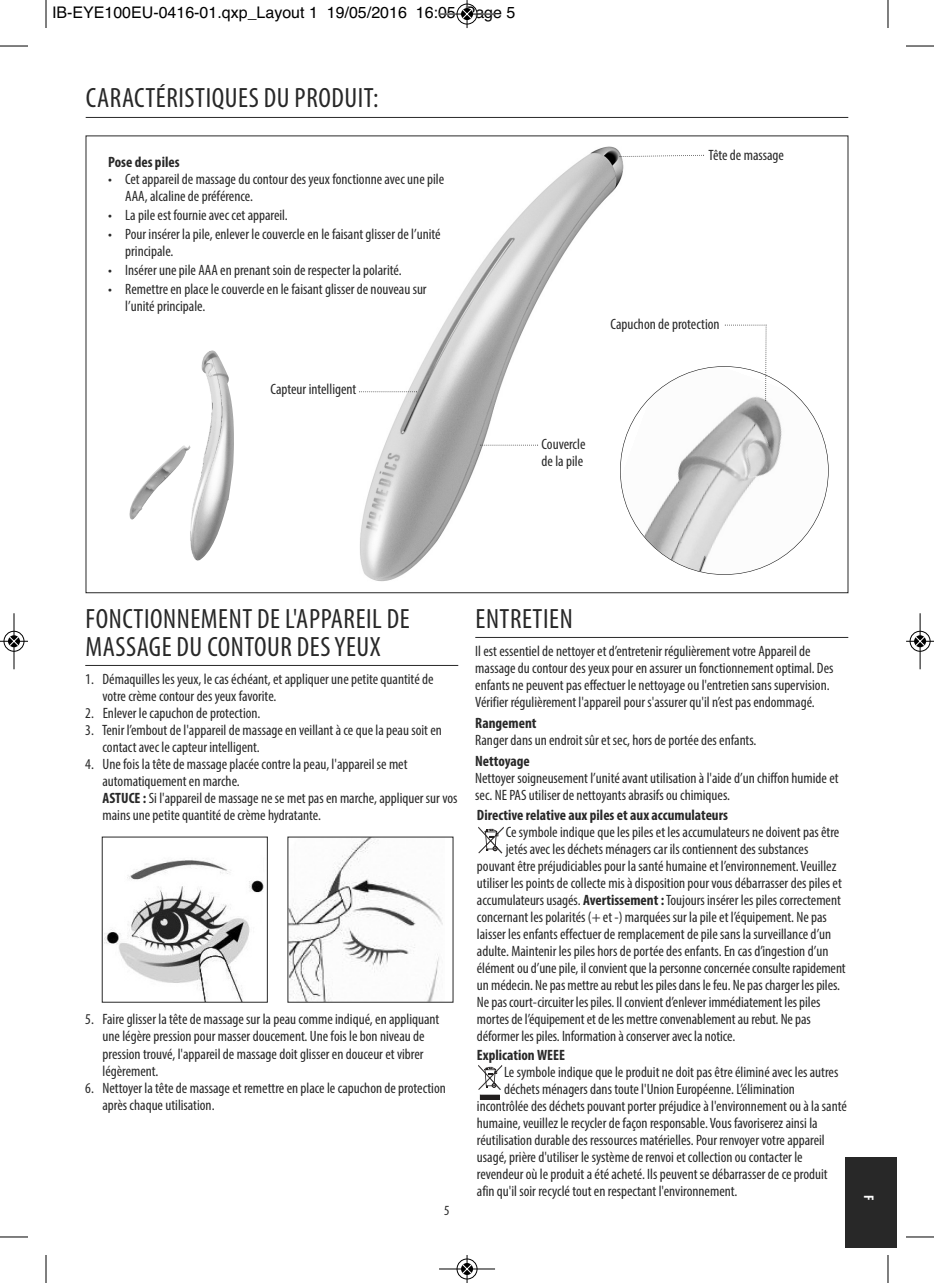
<style>
.page{position:relative;width:934px;height:1283px;background:#fff}
.page>*{position:absolute;margin:0;border:0;box-sizing:border-box;transform-origin:0 0}
.t1{font:condensed 28px/28px "Myriad Pro";letter-spacing:.02em;color:#282828}
.t2{font:16px "Helvetica";color:#000}
.t3{font:condensed 15px/17px "Myriad Pro";color:#282828}
.t4{font:700 condensed 15px "Myriad Pro";color:#282828}
.t5{font:condensed 14px "Myriad Pro";color:#282828}
.t6{font:700 condensed 14px "Myriad Pro";color:#fff}
.s1{font-weight:700}
</style>
<div class="page">
<img style="left:359px;top:146px;width:298px;height:436px">
<hr style="left:86px;top:117px;width:762px;height:1px;background:#282828">
<svg style="left:478px;top:826px;width:26px;height:27px"></svg>
<svg style="left:478px;top:1065px;width:24px;height:34px"></svg>
<hr style="left:85px;top:665px;width:373px;height:1px;background:#282828">
<hr style="left:475px;top:637px;width:373px;height:1px;background:#282828">
<img style="left:104px;top:860px;width:160px;height:140px">
<div style="left:102px;top:836px;width:166px;height:166px;border:1px solid #282828"></div>
<img style="left:290px;top:838px;width:153px;height:162px">
<img style="left:621px;top:367px;width:207px;height:207px;border-radius:50%">
<svg style="left:619px;top:154px;width:85px;height:4px"></svg>
<svg style="left:480px;top:444px;width:58px;height:1px"></svg>
<svg style="left:359px;top:391px;width:58px;height:1px"></svg>
<svg style="left:725px;top:324px;width:41px;height:77px"></svg>
<img style="left:190px;top:350px;width:44px;height:186px">
<div style="left:846px;top:1157px;width:51px;height:91px;background:#282828"></div>
<svg style="left:46px;top:0;width:1px;height:28px"></svg>
<svg style="left:0;top:46px;width:28px;height:1px"></svg>
<svg style="left:888px;top:0;width:1px;height:28px"></svg>
<svg style="left:906px;top:46px;width:28px;height:1px"></svg>
<svg style="left:46px;top:1255px;width:1px;height:28px"></svg>
<svg style="left:0;top:1236px;width:28px;height:1px"></svg>
<svg style="left:888px;top:1255px;width:1px;height:28px"></svg>
<svg style="left:906px;top:1236px;width:28px;height:1px"></svg>
<div style="left:456px;top:3px;width:22px;height:22px;border:1px solid #fff;border-radius:50%"></div>
<hr style="left:439px;top:14px;width:56px;height:1px;background:#000">
<div style="left:457px;top:4px;width:20px;height:20px;border:1px solid #000;border-radius:50%"></div>
<svg style="left:462px;top:0;width:10px;height:28px"></svg>
<div style="left:456px;top:1258px;width:22px;height:21px;border:1px solid #fff;border-radius:50%"></div>
<hr style="left:439px;top:1268px;width:56px;height:1px;background:#000">
<div style="left:457px;top:1258px;width:20px;height:21px;border:1px solid #000;border-radius:50%"></div>
<svg style="left:462px;top:1255px;width:10px;height:28px"></svg>
<div style="left:3px;top:630px;width:22px;height:22px;border:1px solid #fff;border-radius:50%"></div>
<hr style="left:14px;top:613px;width:1px;height:56px;background:#000">
<div style="left:4px;top:631px;width:20px;height:20px;border:1px solid #000;border-radius:50%"></div>
<svg style="left:0;top:636px;width:28px;height:10px"></svg>
<div style="left:909px;top:630px;width:22px;height:22px;border:1px solid #fff;border-radius:50%"></div>
<hr style="left:920px;top:613px;width:1px;height:56px;background:#000">
<div style="left:910px;top:631px;width:20px;height:20px;border:1px solid #000;border-radius:50%"></div>
<svg style="left:906px;top:636px;width:28px;height:10px"></svg>
<p class="t2" style="left:52px;top:3px;width:465px">IB-EYE100EU-0416-01.qxp_Layout 1 19/05/2016 16:05 Page 5</p>
<h1 class="t1" style="left:86px;top:86px;width:294px">CARACTÉRISTIQUES DU PRODUIT:</h1>
<p class="t4" style="left:108px;top:157px;width:73px">Pose des piles</p>
<p class="t3" style="left:125px;top:172px;width:320px;text-indent:-17px">• Cet appareil de massage du contour des yeux fonctionne avec une pile<br>AAA, alcaline de préférence.</p>
<p class="t3" style="left:108px;top:208px;width:181px">• La pile est fournie avec cet appareil.</p>
<p class="t3" style="left:125px;top:227px;width:317px;text-indent:-17px">• Pour insérer la pile, enlever le couvercle en le faisant glisser de l’unité principale.</p>
<p class="t3" style="left:108px;top:263px;width:295px">• Insérer une pile AAA en prenant soin de respecter la polarité.</p>
<p class="t3" style="left:125px;top:282px;width:303px;text-indent:-17px">• Remettre en place le couvercle en le faisant glisser de nouveau sur l’unité principale.</p>
<p class="t3" style="left:271px;top:382px;width:87px">Capteur intelligent</p>
<p class="t3" style="left:709px;top:148px;width:77px">Tête de massage</p>
<p class="t3" style="left:611px;top:316px;width:110px">Capuchon de protection</p>
<p class="t3" style="left:542px;top:437px;width:45px">Couvercle de la pile</p>
<h1 class="t1" style="left:86px;top:607px;width:326px">FONCTIONNEMENT DE L'APPAREIL DE<br>MASSAGE DU CONTOUR DESYEUx</h1>
<p class="t3" style="left:103px;top:672px;width:333px;text-indent:-17px">1. Démaquilles les yeux, le cas échéant, et appliquer une petite quantité de votre crème contour des yeux favorite.</p>
<p class="t3" style="left:85px;top:706px;width:177px">2. Enlever le capuchon de protection.</p>
<p class="t3" style="left:103px;top:723px;width:341px;text-indent:-17px">3. Tenir l’embout de l'appareil de massage en veillant à ce que la peau soit en contact avec le capteur intelligent.</p>
<p class="t3" style="left:103px;top:757px;width:356px;text-indent:-17px">4. Une fois la tête de massage placée contre la peau, l'appareil se met automatiquement en marche.<br><span class="s1">ASTUCE :</span> Si l'appareil de massage ne se met pas en marche, appliquer sur vos mains une petite quantité de crème hydratante.</p>
<p class="t3" style="left:103px;top:1012px;width:338px;text-indent:-17px">5. Faire glisser la tête de massage sur la peau comme indiqué, en appliquant une légère pression pour masser doucement. Une fois le bon niveau de pression trouvé, l'appareil de massage doit glisser en douceur et vibrer légèrement.</p>
<p class="t3" style="left:103px;top:1080px;width:345px;text-indent:-17px">6. Nettoyer la tête de massage et remettre en place le capuchon de protection après chaque utilisation.</p>
<p class="t5" style="left:444px;top:1205px;width:7px">5</p>
<h1 class="t1" style="left:476px;top:607px;width:99px">ENTRETIEN</h1>
<p class="t3" style="left:475px;top:644px;width:360px">Il est essentiel de nettoyer et d’entretenir régulièrement votre Appareil de massage du contour des yeux pour en assurer un fonctionnement optimal. Des enfants ne peuvent pas effectuer le nettoyage ou l'entretien sans supervision.<br>Vérifier régulièrement l'appareil pour s'assurer qu'il n’est pas endommagé.</p>
<p class="t4" style="left:475px;top:717px;width:63px">Rangement</p>
<p class="t3" style="left:475px;top:733px;width:283px">Ranger dans un endroit sûr et sec, hors de portée des enfants.</p>
<p class="t4" style="left:475px;top:755px;width:56px">Nettoyage</p>
<p class="t3" style="left:475px;top:770px;width:365px">Nettoyer soigneusement l’unité avant utilisation à l'aide d’un chiffon humide et sec. NE PAS utiliser de nettoyants abrasifs ou chimiques.</p>
<p class="t4" style="left:477px;top:809px;width:253px">Directive relative aux piles et aux accumulateurs</p>
<p class="t3" style="left:506px;top:825px;width:335px">Ce symbole indique que les piles et les accumulateurs ne doivent pas être</p>
<p class="t3" style="left:506px;top:842px;width:304px">jetés avec les déchets ménagers car ils contiennent des substances</p>
<p class="t3" style="left:477px;top:859px;width:361px">pouvant être préjudiciables pour la santé humaine et l’environnement. Veuillez</p>
<p class="t3" style="left:477px;top:876px;width:366px">utiliser les points de collecte mis à disposition pour vous débarrasser des piles et</p>
<p class="t3" style="left:477px;top:893px;width:365px">accumulateurs usagés. <span class="s1">Avertissement :</span>Toujours insérer les piles correctement</p>
<p class="t3" style="left:477px;top:910px;width:351px">concernant les polarités (+ et -) marquées sur la pile et l’équipement. Ne pas</p>
<p class="t3" style="left:477px;top:927px;width:356px">laisser les enfants effectuer de remplacement de pile sans la surveillance d’un</p>
<p class="t3" style="left:477px;top:944px;width:353px">adulte. Maintenir les piles hors de portée des enfants. En cas d’ingestion d’un</p>
<p class="t3" style="left:477px;top:961px;width:370px">élémentoud’unepile, ilconvientquelapersonneconcernéeconsulterapidement</p>
<p class="t3" style="left:477px;top:978px;width:365px">unmédecin. Nepasmettreaurebut lespilesdans lefeu. Nepascharger lespiles.</p>
<p class="t3" style="left:477px;top:995px;width:345px">Nepascourt-circuiter lespiles. Ilconvientd’enlever immédiatement lespiles</p>
<p class="t3" style="left:477px;top:1012px;width:335px">mortesdel’équipementetdelesmettreconvenablementaurebut. Nepas</p>
<p class="t3" style="left:477px;top:1029px;width:260px">déformer lespiles. Information àconserveravecla notice.</p>
<p class="t4" style="left:477px;top:1049px;width:90px">ExplicationWEEE</p>
<p class="t3" style="left:504px;top:1065px;width:336px">Le symbole indique que le produit ne doit pas être éliminé avec les autres</p>
<p class="t3" style="left:504px;top:1082px;width:292px">déchets ménagers dans toute l'Union Européenne. L’élimination</p>
<p class="t3" style="left:477px;top:1099px;width:371px">incontrôlée des déchets pouvant porter préjudice à l'environnement ou à la santé</p>
<p class="t3" style="left:477px;top:1116px;width:342px">humaine, veuillez le recycler de façon responsable. Vous favoriserez ainsi la</p>
<p class="t3" style="left:477px;top:1133px;width:349px">réutilisation durable des ressources matérielles. Pour renvoyer votre appareil</p>
<p class="t3" style="left:477px;top:1150px;width:327px">usagé, prière d'utiliser le système de renvoi et collection ou contacter le</p>
<p class="t3" style="left:477px;top:1167px;width:352px">revendeur où le produit a été acheté. Ils peuvent se débarrasser de ce produit</p>
<p class="t3" style="left:477px;top:1184px;width:262px">afin qu'il soir recyclé tout en respectant l'environnement.</p>
<p class="t6" style="left:874px;top:1194px;width:7px;rotate:90deg">F</p>
</div>
